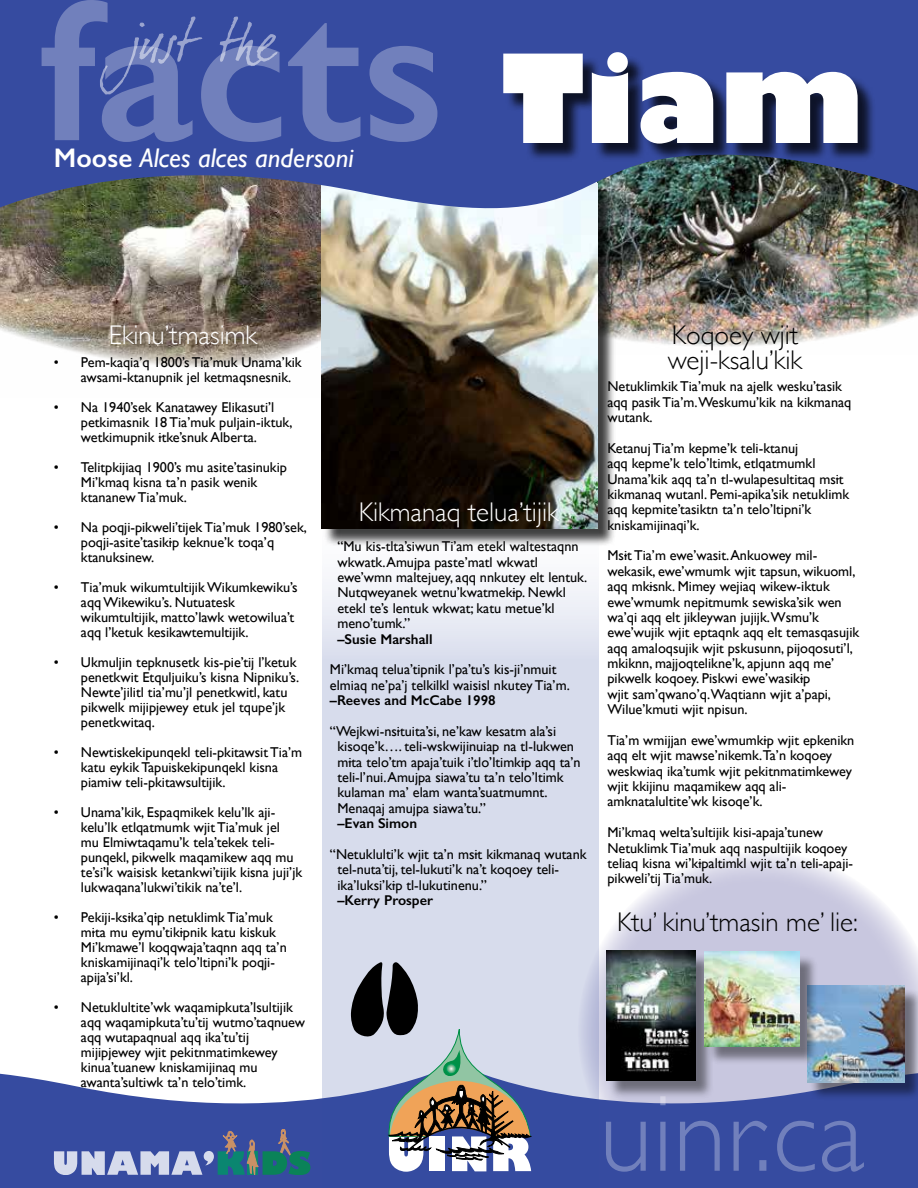
<style>
.page{position:relative;width:918px;height:1188px;background:#fff}
.page>*{position:absolute;margin:0;border:0;box-sizing:border-box;transform-origin:0 0}
.t1{font:800 120px "Gill Sans";color:#fff}
.t2{font:300 27px/25.5px "Gill Sans";color:#000}
.t3{font:300 27px "Gill Sans";color:#fff}
.t4{font:italic 27px "Gill Sans";color:#fff}
.t5{font:14.25px/15px "Gill Sans";color:#000}
.t6{font:600 14.25px "Gill Sans";color:#000}
.s1{font-weight:600;font-style:normal}
</style>
<div class="page">
<img style="left:0;top:219px;width:321px;height:53px">
<img style="left:616px;top:219px;width:302px;height:53px">
<img style="left:0;top:272px;width:918px;height:130px">
<div style="left:324px;top:185px;width:292px;height:362px;background:#000;opacity:.75"></div>
<img style="left:321px;top:219px;width:276px;height:309px">
<svg style="left:598px;top:851px;width:320px;height:204px;fill:#cfcee3"></svg>
<svg style="left:0;top:1055px;width:918px;height:133px;fill:#364ba0"></svg>
<img style="left:0;top:82px;width:918px;height:137px">
<div style="left:0;top:0;width:918px;height:82px;background:#364ba0"></div>
<div style="left:506px;top:55px;width:370px;height:107px;background:#000;opacity:.75"></div>
<svg style="left:322px;top:499px;width:276px;height:689px;background:#c2c7d9"></svg>
<div style="left:810px;top:988px;width:108px;height:113px;background:#000;opacity:.45"></div>
<img style="left:807px;top:986px;width:97px;height:97px">
<div style="left:608px;top:953px;width:107px;height:146px;background:#000;opacity:.45"></div>
<img style="left:606px;top:951px;width:90px;height:129px">
<svg style="left:606px;top:1096px;width:258px;height:76px;background:#4659a7"></svg>
<div style="left:707px;top:954px;width:111px;height:111px;background:#000;opacity:.45"></div>
<img style="left:705px;top:952px;width:94px;height:94px">
<svg style="left:54px;top:1129px;width:256px;height:45px;background:#5a75a6"></svg>
<svg style="left:42px;top:0;width:395px;height:142px;fill:#364ba0"></svg>
<svg style="left:100px;top:17px;width:178px;height:77px"></svg>
<svg style="left:351px;top:962px;width:182px;height:210px;background:#9c9ea9"></svg>
<h2 class="t4" style="left:54px;top:142px;width:301px"><span class="s1">Moose</span> Alces alces andersoni</h2>
<h1 class="t1" style="left:501px;top:5px;width:364px">Tiam</h1>
<h2 class="t3" style="left:109px;top:313px;width:150px">Ekinu’tmasimk</h2>
<p class="t5" style="left:81px;top:354px;width:222px;text-indent:-27px">• Pem-kaqia’q 1800’s Tia’muk Unama’kik awsami-ktanupnik jel ketmaqsnesnik.</p>
<p class="t5" style="left:81px;top:399px;width:213px;text-indent:-27px">• Na 1940’sek Kanatawey Elikasuti’l petkimasnik 18 Tia’muk puljain-iktuk, wetkimupnik itke’snuk Alberta.</p>
<p class="t5" style="left:81px;top:459px;width:208px;text-indent:-27px">• Telitpkijiaq 1900’s mu asite’tasinukip<br>Mi’kmaq kisna ta’n pasik wenik ktananew Tia’muk.</p>
<p class="t5" style="left:81px;top:519px;width:228px;text-indent:-27px">• Na poqji-pikweli’tijek Tia’muk 1980’sek, poqji-asite’tasikip keknue’k toqa’q ktanuksinew.</p>
<p class="t5" style="left:81px;top:579px;width:218px;text-indent:-27px">• Tia’muk wikumtultijik Wikumkewiku’s aqq Wikewiku’s. Nutuatesk wikumtultijik, matto’lawk wetowilua’t aqq l’ketuk kesikawtemultijik.</p>
<p class="t5" style="left:81px;top:654px;width:220px;text-indent:-27px">• Ukmuljin tepknusetk kis-pie’tij l’ketuk penetkwit Etquljuiku’s kisna Nipniku’s.<br>Newte’jilitl tia’mu’jl penetkwitl, katu pikwelk mijipjewey etuk jel tqupe’jk penetkwitaq.</p>
<p class="t5" style="left:81px;top:744px;width:223px;text-indent:-27px">• Newtiskekipunqekl teli-pkitawsit Tia’m katu eykik Tapuiskekipunqekl kisna piamiw teli-pkitawsultijik.</p>
<p class="t5" style="left:81px;top:804px;width:223px;text-indent:-27px">• Unama’kik, Espaqmikek kelu’lk aji&shy;kelu’lk etlqatmumk wjit Tia’muk jel<br>mu Elmiwtaqamu’k tela’tekek teli&shy;punqekl, pikwelk maqamikew aqq mu te’si’k waisisk ketankwi’tijik kisna juji’jk lukwaqana’lukwi’tikik na’te’l.</p>
<p class="t5" style="left:81px;top:909px;width:207px;text-indent:-27px">• Pekiji-ksika’qip netuklimk Tia’muk mita mu eymu’tikipnik katu kiskuk Mi’kmawe’l koqqwaja’taqnn aqq ta’n kniskamijinaqi’k telo’ltipni’k poqji&shy;apija’si’kl.</p>
<p class="t5" style="left:81px;top:999px;width:226px;text-indent:-27px">• Netuklultite’wk waqamipkuta’lsultijik aqq waqamipkuta’tu’tij wutmo’taqnuew aqq wutapaqnual aqq ika’tu’tij mijipjewey wjit pekitnmatimkewey kinua’tuanew kniskamijinaq mu awanta’sultiwk ta’n telo’timk.</p>
<h2 class="t3" style="left:359px;top:490px;width:201px">Kikmanaq telua’tijik</h2>
<p class="t5" style="left:337px;top:539px;width:251px;line-height:15.5px">“Mu kis-tlta’siwun Ti’am etekl waltestaqnn wkwatk. Amujpa paste’matl wkwatl ewe’wmn maltejuey, aqq nnkutey elt lentuk.<br>Nutqweyanek wetnu’kwatmekip. Newkl etekl te’s lentuk wkwat; katu metue’kl meno’tumk.”</p>
<p class="t6" style="left:337px;top:630px;width:97px">–Susie Marshall</p>
<p class="t5" style="left:330px;top:662px;width:241px;line-height:15.5px">Mi’kmaq telua’tipnik l’pa’tu’s kis-ji’nmuit elmiaq ne’pa’j telkilkl waisisl nkutey Tia’m.</p>
<p class="t6" style="left:330px;top:692px;width:167px">–Reeves and McCabe 1998</p>
<p class="t5" style="left:337px;top:723px;width:245px;line-height:15.5px;text-indent:-7px">“Wejkwi-nsituita’si, ne’kaw kesatm ala’si kisoqe’k…. teli-wskwijinuiap na tl-lukwen mita telo’tm apaja’tuik i’tlo’ltimkip aqq ta’n teli-l’nui. Amujpa siawa’tu ta’n telo’ltimk kulaman ma’ elam wanta’suatmumnt.<br>Menaqaj amujpa siawa’tu.”</p>
<p class="t6" style="left:337px;top:815px;width:81px">–Evan Simon</p>
<p class="t5" style="left:337px;top:846px;width:251px;text-indent:-7px">“Netuklulti’k wjit ta’n msit kikmanaq wutank tel-nuta’tij, tel-lukuti’k na’t koqoey teli&shy;ika’luksi’kip tl-lukutinenu.”</p>
<p class="t6" style="left:337px;top:892px;width:97px">–Kerry Prosper</p>
<h2 class="t2" style="left:668px;top:321px;width:136px">Koqoey wjit weji-ksalu’kik</h2>
<p class="t5" style="left:607px;top:379px;width:245px">Netuklimkik Tia’muk na ajelk wesku’tasik aqq pasik Tia’m.Weskumu’kik na kikmanaq wutank.</p>
<p class="t5" style="left:607px;top:440px;width:243px">Ketanuj Tia’m kepme’k teli-ktanuj<br>aqq kepme’k telo’ltimk, etlqatmumkl Unama’kik aqq ta’n tl-wulapesultitaq msit kikmanaq wutanl. Pemi-apika’sik netuklimk aqq kepmite’tasiktn ta’n telo’ltipni’k kniskamijinaqi’k.</p>
<p class="t5" style="left:607px;top:548px;width:253px;line-height:15.5px">Msit Tia’m ewe’wasit. Ankuowey mil&shy;wekasik, ewe’wmumk wjit tapsun, wikuoml, aqq mkisnk. Mimey wejiaq wikew-iktuk ewe’wmumk nepitmumk sewiska’sik wen wa’qi aqq elt jikleywan jujijk.Wsmu’k ewe’wujik wjit eptaqnk aqq elt temasqasujik aqq amaloqsujik wjit pskusunn, pijoqosuti’l, mkiknn, majjoqtelikne’k, apjunn aqq me’ pikwelk koqoey. Piskwi ewe’wasikip<br>wjit sam’qwano’q.Waqtiann wjit a’papi, Wilue’kmuti wjit npisun.</p>
<p class="t5" style="left:607px;top:732px;width:249px">Tia’m wmijjan ewe’wmumkip wjit epkenikn aqq elt wjit mawse’nikemk.Ta’n koqoey weskwiaq ika’tumk wjit pekitnmatimkewey wjit kkijinu maqamikew aqq ali&shy;amknatalultite’wk kisoqe’k.</p>
<p class="t5" style="left:607px;top:825px;width:247px">Mi’kmaq welta’sultijik kisi-apaja’tunew Netuklimk Tia’muk aqq naspultijik koqoey teliaq kisna wi’kipaltimkl wjit ta’n teli-apaji&shy;pikweli’tij Tia’muk.</p>
<h2 class="t2" style="left:617px;top:908px;width:242px">Ktu’ kinu’tmasin me’ lie:</h2>
</div>
